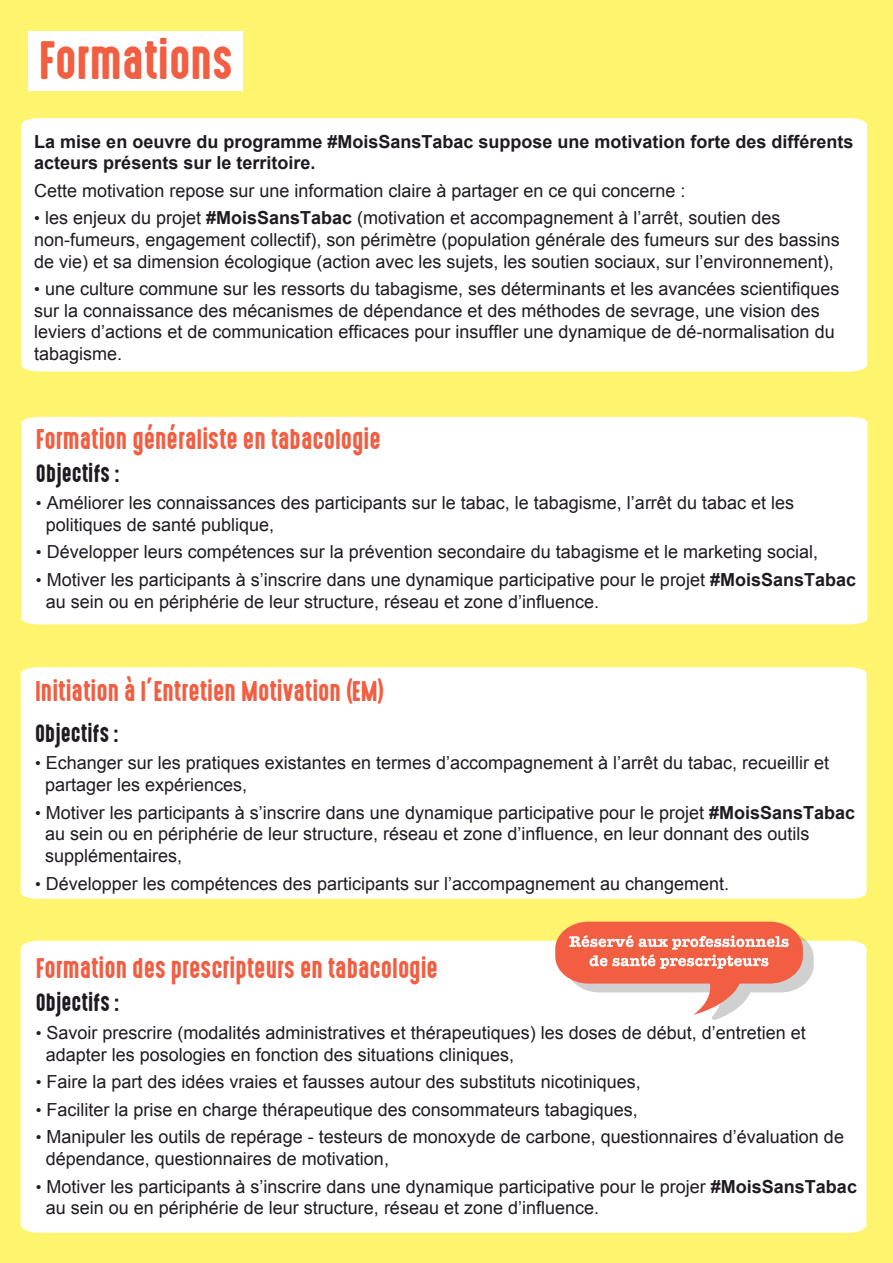
<style>
.page{position:relative;width:893px;height:1263px;background:#fff46d}
.page>*{position:absolute;margin:0;border:0;box-sizing:border-box;transform-origin:0 0}
.t1{font:48.45px "High Voltage";color:#f15e42}
.t2{font:25.5px "High Voltage";color:#f15e42}
.t3{font:22.5px "High Voltage";color:#1f1a22}
.t4{font:18px/21.6px "Arial";color:#1f1a22}
.t5{font:700 18px/21.6px "Arial";color:#1f1a22}
.s1{font-size:16.5px;color:#231f20}
.s2{font-weight:700}
</style>
<div class="page">
<div style="left:28px;top:31px;width:215px;height:60px;background:#fff"></div>
<div style="left:21px;top:118px;width:846px;height:254px;background:#fff"></div>
<div style="left:21px;top:941px;width:845px;height:292px;background:#fff"></div>
<div style="left:21px;top:667px;width:846px;height:232px;background:#fff"></div>
<div style="left:22px;top:417px;width:845px;height:207px;background:#fff"></div>
<svg style="left:555px;top:922px;width:259px;height:98px;background:#f2a795"></svg>
<h1 class="t1" style="left:39px;top:33px;width:195px">Formations</h1>
<p class="t5" style="left:34px;top:131px;width:821px">La mise en oeuvre du programme #MoisSansTabac suppose une motivation forte des différents acteurs présents sur le territoire.</p>
<p class="t4" style="left:34px;top:180px;width:653px">Cette motivation repose sur une information claire à partager en ce qui concerne :</p>
<p class="t4" style="left:34px;top:207px;width:807px"><span class="s1">•</span> les enjeux du projet <span class="s2">#MoisSansTabac</span> (motivation et accompagnement à l’arrêt, soutien des non-fumeurs, engagement collectif), son périmètre (population générale des fumeurs sur des bassins de vie) et sa dimension écologique (action avec les sujets, les soutien sociaux, sur l’environnement),</p>
<p class="t4" style="left:34px;top:278px;width:807px"><span class="s1">•</span> une culture commune sur les ressorts du tabagisme, ses déterminants et les avancées scientifiques sur la connaissance des mécanismes de dépendance et des méthodes de sevrage, une vision des leviers d’actions et de communication efficaces pour insuffler une dynamique de dé-normalisation du tabagisme.</p>
<h2 class="t2" style="left:36px;top:425px;width:346px">Formation généraliste en tabacologie</h2>
<p class="t3" style="left:36px;top:461px;width:85px">Objectifs :</p>
<p class="t4" style="left:46px;top:492px;width:750px;text-indent:-10px"><span class="s1">•</span> Améliorer les connaissances des participants sur le tabac, le tabagisme, l’arrêt du tabac et les politiques de santé publique,</p>
<p class="t4" style="left:36px;top:541px;width:784px"><span class="s1">•</span> Développer leurs compétences sur la prévention secondaire du tabagisme et le marketing social,</p>
<p class="t4" style="left:46px;top:569px;width:812px;text-indent:-10px"><span class="s1">•</span> Motiver les participants à s’inscrire dans une dynamique participative pour le projet <span class="s2">#MoisSansTabac </span>au sein ou en périphérie de leur structure, réseau et zone d’influence.</p>
<h2 class="t2" style="left:35px;top:678px;width:351px">Initiation à l’Entretien Motivation (EM)</h2>
<p class="t3" style="left:35px;top:721px;width:85px">Objectifs :</p>
<p class="t4" style="left:45px;top:752px;width:786px;text-indent:-10px"><span class="s1">•</span> Echanger sur les pratiques existantes en termes d’accompagnement à l’arrêt du tabac, recueillir et partager les expériences,</p>
<p class="t4" style="left:45px;top:802px;width:812px;text-indent:-10px"><span class="s1">•</span> Motiver les participants à s’inscrire dans une dynamique participative pour le projet <span class="s2">#MoisSansTabac </span>au sein ou en périphérie de leur structure, réseau et zone d’influence, en leur donnant des outils supplémentaires,</p>
<p class="t4" style="left:35px;top:872px;width:696px"><span class="s1">•</span> Développer les compétences des participants sur l’accompagnement au changement.</p>
<h2 class="t2" style="left:36px;top:955px;width:404px">Formation des prescripteurs en tabacologie</h2>
<p class="t3" style="left:36px;top:990px;width:85px">Objectifs :</p>
<p class="t4" style="left:46px;top:1022px;width:762px;text-indent:-10px"><span class="s1">•</span> Savoir prescrire (modalités administratives et thérapeutiques) les doses de début, d’entretien et adapter les posologies en fonction des situations cliniques,</p>
<p class="t4" style="left:36px;top:1071px;width:607px"><span class="s1">•</span> Faire la part des idées vraies et fausses autour des substituts nicotiniques,</p>
<p class="t4" style="left:36px;top:1099px;width:604px"><span class="s1">•</span> Faciliter la prise en charge thérapeutique des consommateurs tabagiques,</p>
<p class="t4" style="left:46px;top:1126px;width:800px;text-indent:-10px"><span class="s1">•</span> Manipuler les outils de repérage - testeurs de monoxyde de carbone, questionnaires d’évaluation de dépendance, questionnaires de motivation,</p>
<p class="t4" style="left:46px;top:1176px;width:813px;text-indent:-10px"><span class="s1">•</span> Motiver les participants à s’inscrire dans une dynamique participative pour le projer <span class="s2">#MoisSansTabac </span>au sein ou en périphérie de leur structure, réseau et zone d’influence.</p>
</div>
